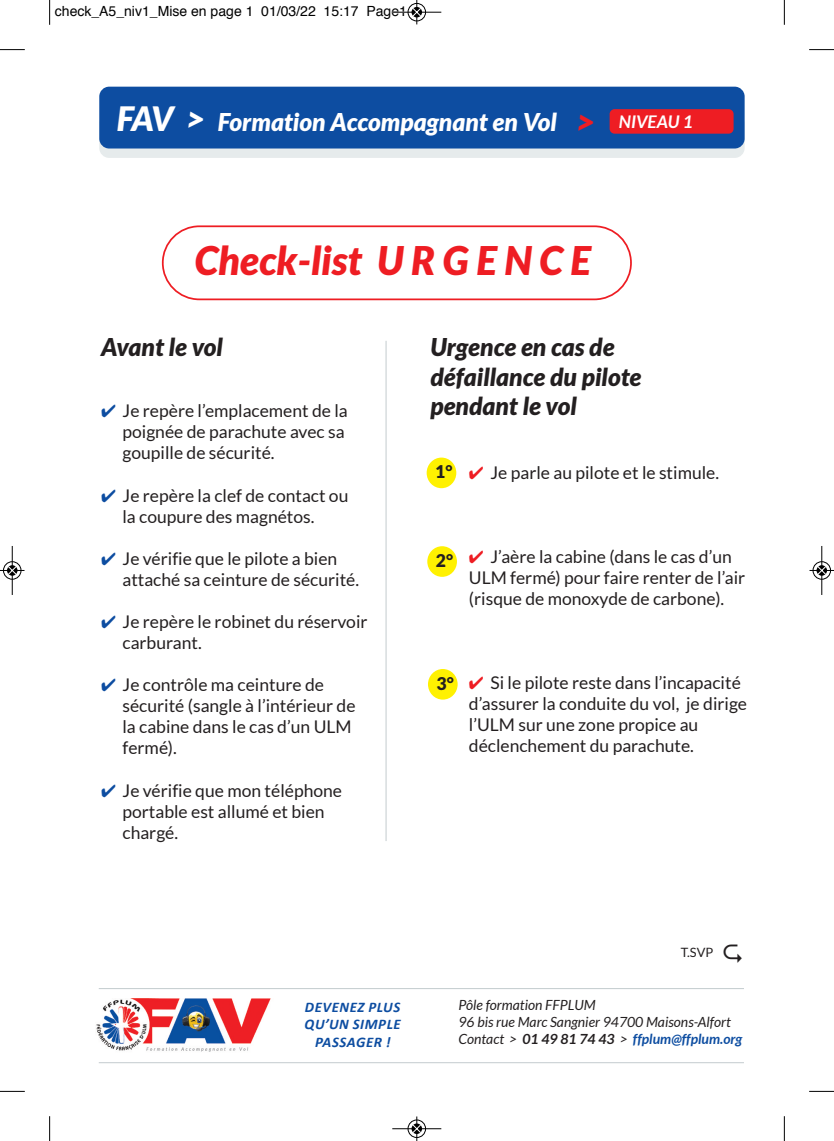
<style>
.page{position:relative;width:834px;height:1141px;background:#fff}
.page>*{position:absolute;margin:0;border:0;box-sizing:border-box;transform-origin:0 0}
.t1{font:italic 900 39.38px "Lato";color:#ee1d23}
.t2{font:italic 900 24.5px/29.4px "Lato";color:#231f20}
.t3{font:italic 900 24.5px "Lato";color:#fff}
.t4{font:17.5px/21px "Lato";color:#231f20}
.t5{font:italic 700 17.5px "Lato";color:#fff}
.t6{font:900 17.5px "Lato";color:#231f20}
.t7{font:italic 700 14.7px/17.7px "Calibri";letter-spacing:.04em;color:#0d4da1;text-align:center}
.t8{font:italic 14px/16.8px "Lato";color:#231f20}
.t9{font:14px "Helvetica";color:#000}
.t10{font:12.78px "Lato";color:#231f20}
.s1{font-size:33.6px}
.s2{font-weight:900;font-size:33.6px;color:#ee1d23}
.s3{color:#0d4da1}
.s4{color:#ee1d23}
.s5{font-weight:700}
.s6{font-weight:700;color:#0d4da1}
</style>
<div class="page">
<div style="left:99px;top:114px;width:645px;height:44px;background:#e6ebec;border-radius:10px"></div>
<div style="left:99px;top:87px;width:645px;height:62px;background:#0d4da1;border-radius:10px"></div>
<hr style="left:385px;top:341px;width:1px;height:500px;background:#c3cbce">
<div style="left:609px;top:109px;width:124px;height:25px;background:#ee1d23;border-radius:5px"></div>
<div style="left:426px;top:458px;width:30px;height:30px;background:#fff101;border-radius:50%"></div>
<div style="left:427px;top:546px;width:30px;height:31px;background:#fff101;border-radius:50%"></div>
<div style="left:428px;top:669px;width:29px;height:31px;background:#fff101;border-radius:50%"></div>
<svg style="left:162px;top:225px;width:469px;height:75px"></svg>
<hr style="left:99px;top:1062px;width:644px;height:1px;background:#c3cbce">
<img style="left:58px;top:982px;width:254px;height:78px;border-radius:32px">
<hr style="left:99px;top:988px;width:644px;height:1px;background:#c3cbce">
<svg style="left:49px;top:0;width:1px;height:25px"></svg>
<svg style="left:0;top:49px;width:25px;height:1px"></svg>
<svg style="left:783px;top:0;width:1px;height:25px"></svg>
<svg style="left:809px;top:49px;width:24px;height:1px"></svg>
<svg style="left:49px;top:1116px;width:1px;height:25px"></svg>
<svg style="left:0;top:1091px;width:25px;height:1px"></svg>
<svg style="left:783px;top:1116px;width:1px;height:25px"></svg>
<svg style="left:809px;top:1091px;width:24px;height:1px"></svg>
<div style="left:407px;top:3px;width:19px;height:19px;border:1px solid #fff;border-radius:50%"></div>
<hr style="left:392px;top:12px;width:49px;height:1px;background:#000">
<div style="left:408px;top:3px;width:17px;height:18px;border:1px solid #000;border-radius:50%"></div>
<svg style="left:412px;top:0;width:9px;height:24px"></svg>
<div style="left:407px;top:1119px;width:19px;height:19px;border:1px solid #fff;border-radius:50%"></div>
<hr style="left:392px;top:1128px;width:49px;height:1px;background:#000">
<div style="left:408px;top:1120px;width:17px;height:18px;border:1px solid #000;border-radius:50%"></div>
<svg style="left:412px;top:1116px;width:9px;height:25px"></svg>
<div style="left:3px;top:561px;width:19px;height:19px;border:1px solid #fff;border-radius:50%"></div>
<hr style="left:12px;top:546px;width:1px;height:49px;background:#000">
<div style="left:3px;top:561px;width:18px;height:18px;border:1px solid #000;border-radius:50%"></div>
<svg style="left:0;top:566px;width:24px;height:9px"></svg>
<div style="left:812px;top:561px;width:19px;height:19px;border:1px solid #fff;border-radius:50%"></div>
<hr style="left:821px;top:546px;width:1px;height:49px;background:#000">
<div style="left:812px;top:561px;width:18px;height:18px;border:1px solid #000;border-radius:50%"></div>
<svg style="left:809px;top:566px;width:24px;height:9px"></svg>
<p class="t9" style="left:55px;top:5px;width:353px">check_A5_niv1_Mise en page 1 01/03/22 15:17 Page1</p>
<h2 class="t3" style="left:117px;top:107px;width:441px"><span class="s1">FAV &gt;</span> Formation Accompagnant en Vol</h2>
<p class="t5" style="left:576px;top:111px;width:118px"><span class="s2">&gt;</span> niveau 1</p>
<h1 class="t1" style="left:195px;top:236px;width:397px">Check-list U R G E N C E</h1>
<h2 class="t2" style="left:101px;top:332px;width:123px">Avant le vol</h2>
<h2 class="t2" style="left:430px;top:332px;width:212px">Urgence en cas de défaillance du pilote pendant le vol</h2>
<p class="t4" style="left:122px;top:400px;width:227px;text-indent:-21px"><span class="s3">✔</span> Je repère l’emplacement de la poignée de parachute avec sa goupille de sécurité.</p>
<p class="t4" style="left:122px;top:484px;width:227px;text-indent:-21px"><span class="s3">✔</span> Je repère la clef de contact ou la coupure des magnétos.</p>
<p class="t4" style="left:122px;top:548px;width:238px;text-indent:-21px"><span class="s3">✔</span> Je vérifie que le pilote a bien attaché sa ceinture de sécurité.</p>
<p class="t4" style="left:122px;top:611px;width:246px;text-indent:-21px"><span class="s3">✔</span> Je repère le robinet du réservoir carburant.</p>
<p class="t4" style="left:122px;top:674px;width:234px;text-indent:-21px"><span class="s3">✔</span> Je contrôle ma ceinture de sécurité (sangle à l’intérieur de la cabine dans le cas d’un ULM fermé).</p>
<p class="t4" style="left:122px;top:779px;width:221px;text-indent:-21px"><span class="s3">✔</span> Je vérifie que mon téléphone portable est allumé et bien chargé.</p>
<p class="t6" style="left:435px;top:461px;width:19px">1°</p>
<p class="t4" style="left:469px;top:461px;width:252px"><span class="s4">✔</span> Je parle au pilote et le stimule.</p>
<p class="t4" style="left:469px;top:546px;width:278px"><span class="s4">✔</span> J’aère la cabine (dans le cas d’un<br>ULM fermé) pour faire renter de l’air (risque de monoxyde de carbone).</p>
<p class="t6" style="left:436px;top:550px;width:19px">2°</p>
<p class="t4" style="left:469px;top:672px;width:280px"><span class="s4">✔</span> Si le pilote reste dans l’incapacité d’assurer la conduite du vol, je dirige l’ULM sur une zone propice au déclenchement du parachute.</p>
<p class="t6" style="left:436px;top:673px;width:19px">3°</p>
<p class="t7" style="left:304px;top:998px;width:98px">DEVENEZ PLUS<br>QU’UN SIMPLE<br>PASSAGER !</p>
<p class="t10" style="left:680px;top:944px;width:34px">T.SVP</p>
<p class="t8" style="left:458px;top:996px;width:285px">Pôle formation FFPLUM<br>96 bis rue Marc Sangnier 94700 Maisons-Alfort<br>Contact &gt; <span class="s5">01 49 81 74 43</span> &gt; <span class="s6">ffplum@ffplum.org</span></p>
</div>
